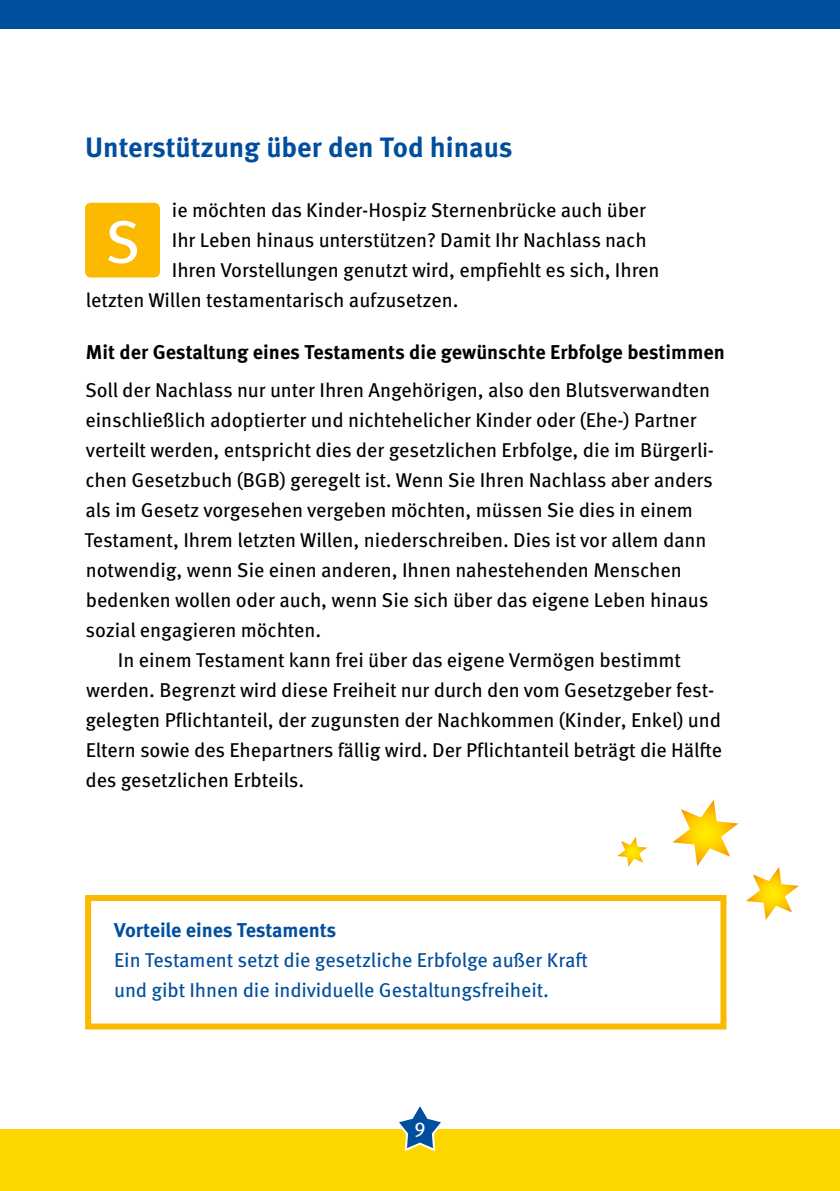
<style>
.page{position:relative;width:840px;height:1191px;background:#fff}
.page>*{position:absolute;margin:0;border:0;box-sizing:border-box;transform-origin:0 0}
.t1{font:60px "Meta OT";color:#fff}
.t2{font:700 28px "Meta OT";color:#004e9e}
.t3{font:20px "Meta OT";letter-spacing:-.005em;color:#000}
.t4{font:20px/30px "Meta OT";letter-spacing:-.005em;color:#004e9e}
.t5{font:700 20px "Meta OT";color:#000}
.t6{font:700 20px "Meta OT";letter-spacing:-.005em;color:#004e9e}
.t7{font:20px "Meta OT";color:#fff}
</style>
<div class="page">
<div style="left:85px;top:895px;width:641px;height:134px;border:6px solid #fbb900"></div>
<div style="left:85px;top:203px;width:75px;height:74px;background:#fbb900;border-radius:6px"></div>
<svg style="left:672px;top:800px;width:66px;height:66px"></svg>
<svg style="left:746px;top:867px;width:52px;height:53px"></svg>
<svg style="left:617px;top:837px;width:29px;height:29px"></svg>
<div style="left:0;top:1129px;width:839px;height:62px;background:#ffd700"></div>
<svg style="left:399px;top:1106px;width:42px;height:46px"></svg>
<div style="left:0;top:0;width:839px;height:28px;background:#004e9e"></div>
<h2 class="t2" style="left:85px;top:130px;width:428px">Unterstützung über den Tod hinaus</h2>
<p class="t3" style="left:172px;top:198px;width:475px">ie möchten das Kinder-Hospiz Sternenbrücke auch über</p>
<p class="t3" style="left:172px;top:228px;width:476px">Ihr Leben hinaus unterstützen? Damit Ihr Nachlass nach</p>
<p class="t3" style="left:172px;top:258px;width:489px">Ihren Vorstellungen genutzt wird, empfiehlt es sich, Ihren</p>
<p class="t3" style="left:86px;top:288px;width:371px">letzten Willen testamentarisch aufzusetzen.</p>
<p class="t5" style="left:86px;top:339px;width:640px">Mit der Gestaltung eines Testaments die gewünschte Erbfolge bestimmen</p>
<p class="t3" style="left:85px;top:378px;width:626px">Soll der Nachlass nur unter Ihren Angehörigen, also den Blutsverwandten</p>
<p class="t3" style="left:85px;top:408px;width:612px">einschließlich adoptierter und nichtehelicher Kinder oder (Ehe-) Partner</p>
<p class="t3" style="left:86px;top:438px;width:629px">verteilt werden, entspricht dies der gesetzlichen Erbfolge, die im Bürgerli-</p>
<p class="t3" style="left:85px;top:468px;width:628px">chen Gesetzbuch (BGB) geregelt ist. Wenn Sie Ihren Nachlass aber anders</p>
<p class="t3" style="left:86px;top:498px;width:608px">als im Gesetz vorgesehen vergeben möchten, müssen Sie dies in einem</p>
<p class="t3" style="left:84px;top:528px;width:623px">Testament, Ihrem letzten Willen, niederschreiben. Dies ist vor allem dann</p>
<p class="t3" style="left:86px;top:558px;width:597px">notwendig, wenn Sie einen anderen, Ihnen nahestehenden Menschen</p>
<p class="t3" style="left:86px;top:588px;width:624px">bedenken wollen oder auch, wenn Sie sich über das eigene Leben hinaus</p>
<p class="t3" style="left:85px;top:618px;width:234px">sozial engagieren möchten.</p>
<p class="t3" style="left:118px;top:648px;width:564px">In einem Testament kann frei über das eigene Vermögen bestimmt</p>
<p class="t3" style="left:86px;top:678px;width:629px">werden. Begrenzt wird diese Freiheit nur durch den vom Gesetzgeber fest-</p>
<p class="t3" style="left:85px;top:708px;width:636px">gelegten Pflichtanteil, der zugunsten der Nachkommen (Kinder, Enkel) und</p>
<p class="t3" style="left:86px;top:738px;width:637px">Eltern sowie des Ehepartners fällig wird. Der Pflichtanteil beträgt die Hälfte</p>
<p class="t3" style="left:85px;top:768px;width:217px">des gesetzlichen Erbteils.</p>
<h1 class="t1" style="left:105px;top:205px;width:37px">S</h1>
<p class="t6" style="left:114px;top:917px;width:223px">Vorteile eines Testaments</p>
<p class="t4" style="left:114px;top:945px;width:475px">Ein Testament setzt die gesetzliche Erbfolge außer Kraft und gibt Ihnen die individuelle Gestaltungsfreiheit.</p>
<p class="t7" style="left:414px;top:1117px;width:13px">9</p>
</div>
